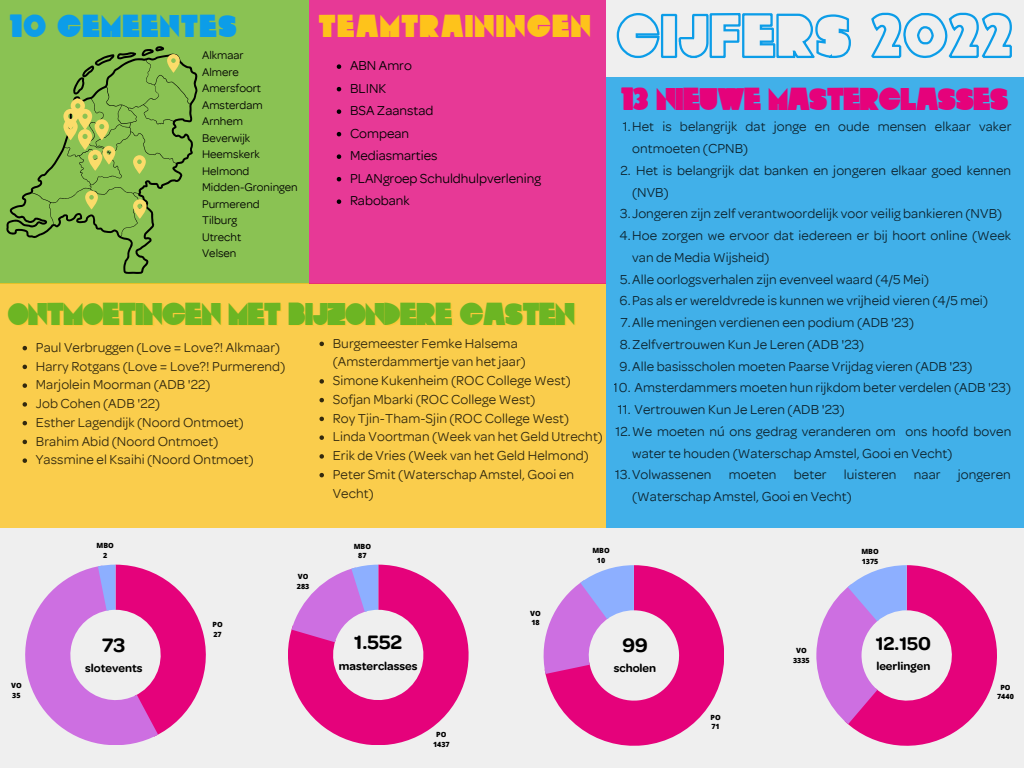
<style>
.page{position:relative;width:1024px;height:768px;background:#efefef}
.page>*{position:absolute;margin:0;border:0;box-sizing:border-box;transform-origin:0 0}
.t1{font:32px "Basterds";color:#6cb523}
.t2{font:32px "Basterds";color:#e5027b}
.t3{font:32px "Basterds";letter-spacing:.07em;color:#fec31b}
.t4{font:32px "Basterds";letter-spacing:.07em;color:#0c9de8}
.t5{font:600 21px "Omnes";color:#000}
.t6{font:600 20px "Omnes";color:#000}
.t7{font:14px/18.8px "Omnes";letter-spacing:.01em;color:#000}
.t8{font:12px/16.5px "Omnes";color:#000}
.t9{font:600 12px "Omnes";color:#000}
.t10{font:800 7.1px/9.9px "Open Sans";color:#000;text-align:center}
</style>
<div class="page">
<div style="left:0;top:0;width:309px;height:283px;background:#8ac253"></div>
<svg style="left:6px;top:59px;width:191px;height:215px"></svg>
<svg style="left:133px;top:199px;width:14px;height:20px"></svg>
<svg style="left:816px;top:565px;width:181px;height:181px"></svg>
<svg style="left:545px;top:565px;width:179px;height:181px;fill:#e5027b"></svg>
<svg style="left:543px;top:565px;width:91px;height:109px"></svg>
<svg style="left:288px;top:565px;width:180px;height:180px;fill:#e5027b"></svg>
<svg style="left:291px;top:565px;width:87px;height:77px"></svg>
<svg style="left:25px;top:565px;width:181px;height:180px"></svg>
<div style="left:0;top:283px;width:605px;height:244px;background:#facd4c"></div>
<div style="left:605px;top:77px;width:419px;height:450px;background:#41b0e9"></div>
<svg style="left:616px;top:12px;width:396px;height:47px"></svg>
<div style="left:309px;top:0;width:296px;height:283px;background:#e73996"></div>
<svg style="left:23px;top:346px;width:4px;height:4px"></svg>
<svg style="left:23px;top:365px;width:4px;height:4px"></svg>
<svg style="left:23px;top:383px;width:4px;height:5px"></svg>
<svg style="left:23px;top:402px;width:4px;height:5px"></svg>
<svg style="left:23px;top:421px;width:4px;height:4px"></svg>
<svg style="left:23px;top:440px;width:4px;height:4px"></svg>
<svg style="left:23px;top:458px;width:4px;height:5px"></svg>
<svg style="left:319px;top:342px;width:5px;height:4px"></svg>
<svg style="left:319px;top:379px;width:5px;height:5px"></svg>
<svg style="left:319px;top:398px;width:5px;height:4px"></svg>
<svg style="left:319px;top:417px;width:5px;height:4px"></svg>
<svg style="left:319px;top:435px;width:5px;height:5px"></svg>
<svg style="left:319px;top:454px;width:5px;height:5px"></svg>
<svg style="left:319px;top:473px;width:5px;height:4px"></svg>
<svg style="left:85px;top:191px;width:13px;height:18px"></svg>
<svg style="left:63px;top:46px;width:117px;height:128px"></svg>
<svg style="left:337px;top:64px;width:4px;height:5px"></svg>
<svg style="left:337px;top:87px;width:4px;height:4px"></svg>
<svg style="left:337px;top:109px;width:4px;height:5px"></svg>
<svg style="left:337px;top:132px;width:4px;height:4px"></svg>
<svg style="left:337px;top:154px;width:4px;height:5px"></svg>
<svg style="left:337px;top:177px;width:4px;height:4px"></svg>
<svg style="left:337px;top:199px;width:4px;height:5px"></svg>
<h1 class="t4" style="left:10px;top:8px;width:228px">10 GEMEENTES</h1>
<p class="t8" style="left:202px;top:47px;width:97px">Alkmaar<br>Almere<br>Amersfoort<br>Amsterdam<br>Arnhem<br>Beverwijk<br>Heemskerk<br>Helmond<br>Midden-Groningen<br>Purmerend<br>Tilburg<br>Utrecht<br>Velsen</p>
<h1 class="t3" style="left:319px;top:8px;width:272px">TEAMTRAININGEN</h1>
<p class="t7" style="left:350px;top:55px;width:192px;line-height:22.5px">ABN Amro<br>BLINK<br>BSA Zaanstad<br>Compean<br>Mediasmarties<br>PLANgroep Schuldhulpverlening<br>Rabobank</p>
<h1 class="t1" style="left:8px;top:296px;width:568px">ONTMOETINGEN MET BIJZONDERE GASTEN</h1>
<p class="t7" style="left:36px;top:338px;width:251px">Paul Verbruggen (Love = Love?! Alkmaar)<br>Harry Rotgans (Love = Love?! Purmerend)<br>Marjolein Moorman (ADB '22)<br>Job Cohen (ADB '22)<br>Esther Lagendijk (Noord Ontmoet)<br>Brahim Abid (Noord Ontmoet)<br>Yassmine el Ksaihi (Noord Ontmoet)</p>
<p class="t7" style="left:333px;top:334px;width:272px">Burgemeester Femke Halsema (Amsterdammertje van het jaar)<br>Simone Kukenheim (ROC College West)<br>Sofjan Mbarki (ROC College West)<br>Roy Tjin-Tham-Sjin (ROC College West)<br>Linda Voortman (Week van het Geld Utrecht)<br>Erik de Vries (Week van het Geld Helmond)<br>Peter Smit (Waterschap Amstel, Gooi en Vecht)</p>
<h1 class="t2" style="left:621px;top:81px;width:388px">13 NIEUWE MASTERCLASSES</h1>
<p class="t7" style="left:632px;top:116px;width:381px;line-height:21.8px;text-indent:-9px">1.Het is belangrijk dat jonge en oude mensen elkaar vaker ontmoeten (CPNB)</p>
<p class="t7" style="left:620px;top:161px;width:392px">2. Het is belangrijk dat banken en jongeren elkaar goed kennen</p>
<p class="t7" style="left:632px;top:183px;width:38px">(NVB)</p>
<p class="t7" style="left:620px;top:204px;width:383px">3.Jongeren zijn zelf verantwoordelijk voor veilig bankieren (NVB)</p>
<p class="t7" style="left:619px;top:226px;width:393px">4.Hoe zorgen we ervoor dat iedereen er bij hoort online (Week</p>
<p class="t7" style="left:632px;top:248px;width:139px">van de Media Wijsheid)</p>
<p class="t7" style="left:620px;top:270px;width:310px">5.Alle oorlogsverhalen zijn evenveel waard (4/5 Mei)</p>
<p class="t7" style="left:619px;top:291px;width:370px">6.Pas als er wereldvrede is kunnen we vrijheid vieren (4/5 mei)</p>
<p class="t7" style="left:620px;top:313px;width:295px">7.Alle meningen verdienen een podium (ADB '23)</p>
<p class="t7" style="left:620px;top:335px;width:246px">8.Zelfvertrouwen Kun Je Leren (ADB '23)</p>
<p class="t7" style="left:619px;top:357px;width:354px">9.Alle basisscholen moeten Paarse Vrijdag vieren (ADB '23)</p>
<p class="t7" style="left:614px;top:378px;width:399px">10. Amsterdammers moeten hun rijkdom beter verdelen (ADB '23)</p>
<p class="t7" style="left:618px;top:400px;width:228px">11. Vertrouwen Kun Je Leren (ADB '23)</p>
<p class="t7" style="left:615px;top:422px;width:397px">12.We moeten nú ons gedrag veranderen om ons hoofd boven</p>
<p class="t7" style="left:632px;top:444px;width:322px">water te houden (Waterschap Amstel, Gooi en Vecht)</p>
<p class="t7" style="left:615px;top:465px;width:397px">13.Volwassenen moeten beter luisteren naar jongeren</p>
<p class="t7" style="left:632px;top:487px;width:221px">(Waterschap Amstel, Gooi en Vecht)</p>
<p class="t10" style="left:11px;top:680px;width:12px;text-align:left">VO<br>35</p>
<p class="t10" style="left:96px;top:540px;width:19px">MBO<br>2</p>
<h2 class="t5" style="left:102px;top:633px;width:25px">73</h2>
<p class="t9" style="left:85px;top:661px;width:59px">slotevents</p>
<p class="t10" style="left:213px;top:619px;width:12px;text-align:left">PO<br>27</p>
<p class="t10" style="left:297px;top:571px;width:14px;text-align:left">VO<br>283</p>
<p class="t10" style="left:354px;top:541px;width:19px">MBO<br>87</p>
<h2 class="t5" style="left:354px;top:630px;width:49px">1.552</h2>
<p class="t9" style="left:339px;top:659px;width:80px">masterclasses</p>
<p class="t10" style="left:433px;top:729px;width:18px">PO<br>1437</p>
<p class="t10" style="left:530px;top:608px;width:12px;text-align:left">VO<br>18</p>
<p class="t10" style="left:592px;top:545px;width:19px">MBO<br>10</p>
<h2 class="t5" style="left:622px;top:633px;width:27px">99</h2>
<p class="t9" style="left:614px;top:661px;width:44px">scholen</p>
<p class="t10" style="left:710px;top:712px;width:12px;text-align:left">PO<br>71</p>
<p class="t10" style="left:793px;top:646px;width:18px">VO<br>3335</p>
<p class="t10" style="left:861px;top:547px;width:19px;text-align:left">MBO<br>1375</p>
<h3 class="t6" style="left:875px;top:632px;width:57px">12.150</h3>
<p class="t9" style="left:876px;top:659px;width:55px">leerlingen</p>
<p class="t10" style="left:997px;top:682px;width:18px">PO<br>7440</p>
</div>
